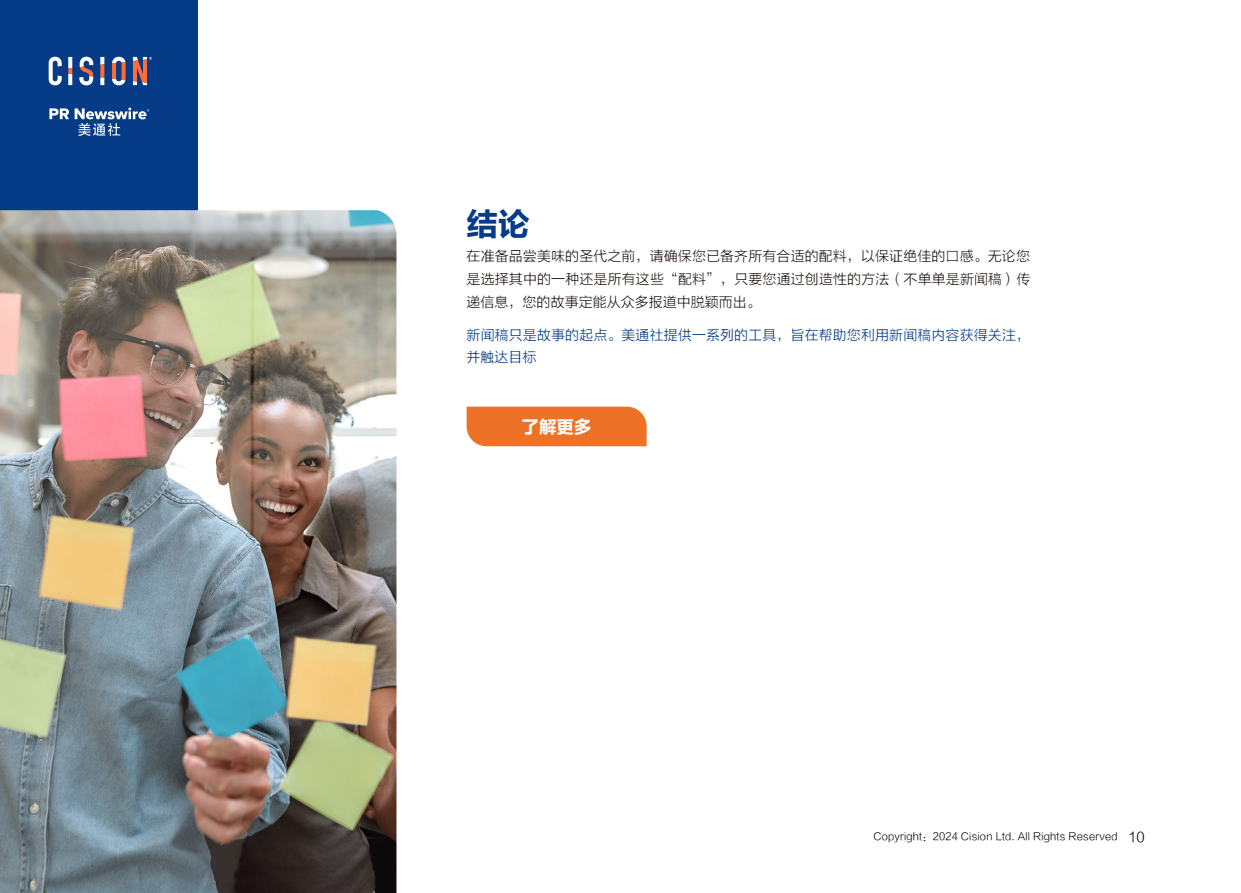
<style>
.page{position:relative;width:1241px;height:893px;background:#fff}
.page>*{position:absolute;margin:0;border:0;box-sizing:border-box;transform-origin:0 0}
.标题橘{font:31.5px "FZLTDHK GBK1 0";color:#053b87}
.小标题{font:17.5px "FZLTDHK GBK1 0";color:#fff}
.正文{font:14px/22.8px "FZLTXHK";letter-spacing:.005em;color:#231916;text-align:justify}
.正文-2{font:14px/22.8px "FZLTXHK";letter-spacing:.005em;color:#053b87}
.t1{font:10.5px "FZLTXHK";color:#050101}
.s1{font-size:14px}
</style>
<div class="page">
<div style="left:0;top:0;width:197px;height:893px;background:#053b87"></div>
<svg style="left:68px;top:57px;width:4px;height:11px"></svg>
<svg style="left:68px;top:74px;width:4px;height:11px"></svg>
<svg style="left:68px;top:68px;width:4px;height:6px"></svg>
<svg style="left:79px;top:57px;width:14px;height:28px"></svg>
<svg style="left:100px;top:78px;width:4px;height:7px"></svg>
<svg style="left:100px;top:57px;width:4px;height:7px"></svg>
<svg style="left:100px;top:64px;width:4px;height:14px"></svg>
<svg style="left:112px;top:57px;width:14px;height:29px"></svg>
<svg style="left:49px;top:57px;width:13px;height:28px"></svg>
<svg style="left:133px;top:57px;width:19px;height:28px"></svg>
<svg style="left:49px;top:108px;width:20px;height:11px"></svg>
<svg style="left:75px;top:108px;width:74px;height:28px"></svg>
<img style="left:0;top:210px;width:396px;height:683px">
<div style="left:466px;top:407px;width:180px;height:39px;background:#ed7228"></div>
<p class="标题橘" style="left:466px;top:207px;width:64px">结论</p>
<p class="正文" style="left:466px;top:245px;width:565px">在准备品尝美味的圣代之前，请确保您已备齐所有合适的配料，以保证绝佳的口感。无论您是选择其中的一种还是所有这些“配料”，只要您通过创造性的方法（不单单是新闻稿）传递信息，您的故事定能从众多报道中脱颖而出。</p>
<p class="正文-2" style="left:466px;top:324px;width:565px">新闻稿只是故事的起点。美通社提供一系列的工具，旨在帮助您利用新闻稿内容获得关注，并触达目标</p>
<p class="小标题" style="left:521px;top:417px;width:71px">了解更多</p>
<p class="t1" style="left:873px;top:831px;width:273px">Copyright：2024 Cision Ltd. All Rights Reserved <span class="s1">10</span></p>
</div>
